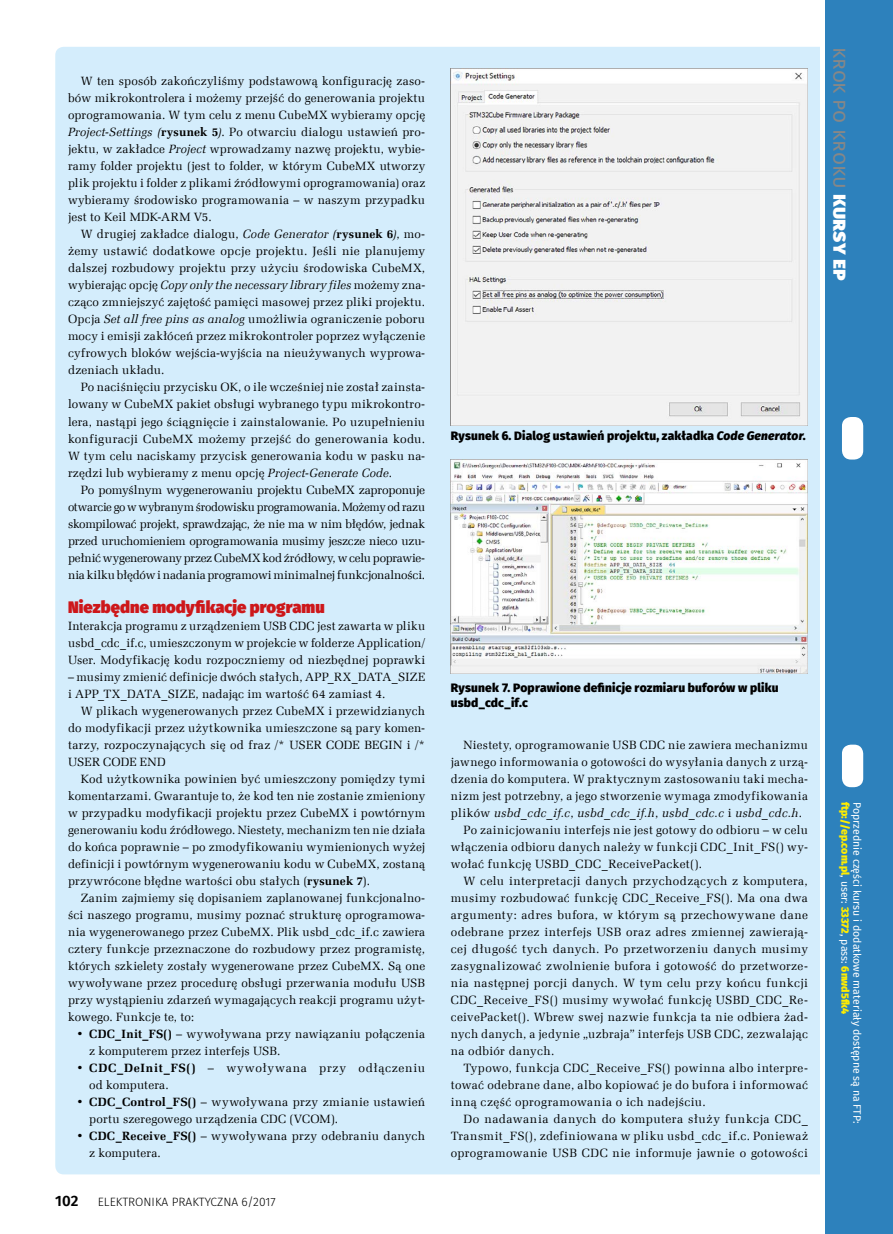
<style>
.page{position:relative;width:893px;height:1234px;background:#fff}
.page>*{position:absolute;margin:0;border:0;box-sizing:border-box;transform-origin:0 0}
.t1{font:21px "Fira Sans";color:#878787}
.t2{font:900 16.5px "Fira Sans";letter-spacing:.005em;color:#cd171a}
.t3{font:600 15px "Fira Sans";color:#000}
.t4{font:12px/17px "Zapf Ellipt EU";letter-spacing:.025em;color:#000;text-align:justify}
.t5{font:800 12px/15px "Fira Sans";letter-spacing:.015em;color:#000}
.t6{font:italic 12px "Zapf Ellipt EU";letter-spacing:.035em;color:#000}
.t7{font:12px/17px "Zapf Ellipt EU";letter-spacing:.05em;color:#000}
.t8{font:300 12px "Fira Sans";color:#000}
.t9{font:10.5px "Fira Sans";color:#fff}
.t10{font:800 10.5px "Fira Sans";color:#ffed00}
.s1{font-style:italic}
.s2{font-weight:700}
.s3{font-weight:800;color:#fff}
.s4{font-style:normal}
.s5{font-weight:400;color:#fff}
</style>
<div class="page">
<div style="left:55px;top:47px;width:832px;height:1127px;background:#d4edfc;border-radius:9px"></div>
<div style="left:825px;top:0;width:68px;height:1233px;background:#2d81bc"></div>
<div style="left:842px;top:417px;width:21px;height:42px;background:#fff;border-radius:9px"></div>
<div style="left:842px;top:744px;width:21px;height:43px;background:#fff;border-radius:9px"></div>
<hr style="left:821px;top:0;width:4px;height:1233px;background:#fff">
<img style="left:451px;top:68px;width:357px;height:357px">
<img style="left:451px;top:459px;width:357px;height:214px">
<p class="t4" style="left:68px;top:73px;width:359px;text-indent:13px">W ten sposób zakończyliśmy podstawową konfigurację zaso&shy;bów mikrokontrolera i możemy przejść do generowania projektu oprogramowania. W tym celu z menu CubeMX wybieramy opcję <span class="s1">Project-Settings (</span><span class="s2">rysunek 5</span><span class="s1">)</span>. Po otwarciu dialogu ustawień pro&shy;jektu, w zakładce <span class="s1">Project</span> wprowadzamy nazwę projektu, wybie&shy;ramy folder projektu (jest to folder, w którym CubeMX utworzy plik projektu i folder z plikami źródłowymi oprogramowania) oraz wybieramy środowisko programowania – w naszym przypadku jest to Keil MDK-ARM V5.</p>
<p class="t4" style="left:68px;top:226px;width:359px;text-indent:13px">W drugiej zakładce dialogu, <span class="s1">Code Generator (</span><span class="s2">rysunek 6</span><span class="s1">)</span>, mo&shy;żemy ustawić dodatkowe opcje projektu. Jeśli nie planujemy dalszej rozbudowy projektu przy użyciu środowiska CubeMX, wybierając opcję <span class="s1">Copy only the necessary library files</span> możemy zna&shy;cząco zmniejszyć zajętość pamięci masowej przez pliki projektu.<br>Opcja <span class="s1">Set all free pins as analog</span> umożliwia ograniczenie poboru mocy i emisji zakłóceń przez mikrokontroler poprzez wyłączenie cyfrowych bloków wejścia-wyjścia na nieużywanych wyprowa&shy;dzeniach układu.</p>
<p class="t4" style="left:68px;top:379px;width:359px;text-indent:13px">Po naciśnięciu przycisku OK, o ile wcześniej nie został zainsta&shy;lowany w CubeMX pakiet obsługi wybranego typu mikrokontro&shy;lera, nastąpi jego ściągnięcie i zainstalowanie. Po uzupełnieniu konfiguracji CubeMX możemy przejść do generowania kodu.<br>W tym celu naciskamy przycisk generowania kodu w pasku na&shy;rzędzi lub wybieramy z menu opcję <span class="s1">Project-Generate Code</span>.</p>
<p class="t4" style="left:68px;top:481px;width:359px;text-indent:13px">Po pomyślnym wygenerowaniu projektu CubeMX zaproponuje otwarcie go w wybranym środowisku programowania. Możemy od razu skompilować projekt, sprawdzając, że nie ma w nim błędów, jednak przed uruchomieniem oprogramowania musimy jeszcze nieco uzu&shy;pełnić wygenerowany przez CubeMX kod źródłowy, w celu poprawie&shy;nia kilku błędów i nadania programowi minimalnej funkcjonalności.</p>
<h2 class="t2" style="left:68px;top:591px;width:258px">Niezbędne modyfikacje programu</h2>
<p class="t4" style="left:68px;top:617px;width:359px">Interakcja programu z urządzeniem USB CDC jest zawarta w pliku usbd_cdc_if.c, umieszczonym w projekcie w folderze Application/ User. Modyfikację kodu rozpoczniemy od niezbędnej poprawki</p>
<p class="t4" style="left:68px;top:668px;width:359px">– musimy zmienić definicje dwóch stałych, APP_RX_DATA_SIZE i APP_TX_DATA_SIZE, nadając im wartość 64 zamiast 4.</p>
<p class="t4" style="left:68px;top:702px;width:359px;text-indent:13px">W plikach wygenerowanych przez CubeMX i przewidzianych do modyfikacji przez użytkownika umieszczone są pary komen&shy;tarzy, rozpoczynających się od fraz /* USER CODE BEGIN i /* USER CODE END</p>
<p class="t4" style="left:68px;top:770px;width:359px;text-indent:13px">Kod użytkownika powinien być umieszczony pomiędzy tymi komentarzami. Gwarantuje to, że kod ten nie zostanie zmieniony w przypadku modyfikacji projektu przez CubeMX i powtórnym generowaniu kodu źródłowego. Niestety, mechanizm ten nie działa do końca poprawnie – po zmodyfikowaniu wymienionych wyżej definicji i powtórnym wygenerowaniu kodu w CubeMX, zostaną przywrócone błędne wartości obu stałych (<span class="s2">rysunek 7</span>).</p>
<p class="t4" style="left:68px;top:889px;width:359px;text-indent:13px">Zanim zajmiemy się dopisaniem zaplanowanej funkcjonalno&shy;ści naszego programu, musimy poznać strukturę oprogramowa&shy;nia wygenerowanego przez CubeMX. Plik usbd_cdc_if.c zawiera cztery funkcje przeznaczone do rozbudowy przez programistę, których szkielety zostały wygenerowane przez CubeMX. Są one wywoływane przez procedurę obsługi przerwania modułu USB przy wystąpieniu zdarzeń wymagających reakcji programu użyt&shy;kowego. Funkcje te, to:</p>
<p class="t4" style="left:89px;top:1025px;width:337px;text-indent:-13px"><span class="s2">• CDC_Init_FS()</span> – wywoływana przy nawiązaniu połączenia z komputerem przez interfejs USB.</p>
<p class="t7" style="left:89px;top:1059px;width:337px;text-indent:-13px"><span class="s2">• CDC_DeInit_FS()</span> – wywoływana przy odłączeniu od komputera.</p>
<p class="t4" style="left:89px;top:1093px;width:337px;text-indent:-13px"><span class="s2">• CDC_Control_FS()</span> – wywoływana przy zmianie ustawień portu szeregowego urządzenia CDC (VCOM).</p>
<p class="t4" style="left:89px;top:1127px;width:337px;text-indent:-13px"><span class="s2">• CDC_Receive_FS()</span> – wywoływana przy odebraniu danych z komputera.</p>
<p class="t3" style="left:55px;top:1188px;width:25px">102</p>
<p class="t8" style="left:98px;top:1193px;width:179px">ELEKTRONIKA PRAKTYCZNA 6/2017</p>
<h1 class="t1" style="left:857px;top:47px;width:235px;rotate:90deg">Krok po kroku <span class="s3">Kursy EP</span></h1>
<p class="t5" style="left:451px;top:426px;width:357px">Rysunek 6. Dialog ustawień projektu, zakładka <span class="s1">Code Generator</span>.</p>
<p class="t5" style="left:451px;top:679px;width:329px">Rysunek 7. Poprawione definicje rozmiaru buforów w pliku usbd_cdc_if.c</p>
<p class="t4" style="left:463px;top:736px;width:346px">Niestety, oprogramowanie USB CDC nie zawiera mechanizmu</p>
<p class="t4" style="left:451px;top:753px;width:359px">jawnego informowania o gotowości do wysyłania danych z urzą-</p>
<p class="t4" style="left:451px;top:770px;width:359px">dzenia do komputera. W praktycznym zastosowaniu taki mecha-</p>
<p class="t4" style="left:451px;top:787px;width:359px">nizm jest potrzebny, a jego stworzenie wymaga zmodyfikowania</p>
<p class="t6" style="left:451px;top:805px;width:353px"><span class="s4">plików</span> usbd_cdc_if.c<span class="s4">,</span> usbd_cdc_if.h<span class="s4">,</span> usbd_cdc.c <span class="s4">i</span> usbd_cdc.h<span class="s4">.</span></p>
<p class="t4" style="left:463px;top:821px;width:346px">Po zainicjowaniu interfejs nie jest gotowy do odbioru – w celu</p>
<p class="t4" style="left:451px;top:838px;width:359px">włączenia odbioru danych należy w funkcji CDC_Init_FS() wy-</p>
<p class="t4" style="left:451px;top:855px;width:253px">wołać funkcję USBD_CDC_ReceivePacket().</p>
<p class="t4" style="left:463px;top:872px;width:346px">W celu interpretacji danych przychodzących z komputera,</p>
<p class="t4" style="left:451px;top:889px;width:359px">musimy rozbudować funkcję CDC_Receive_FS(). Ma ona dwa</p>
<p class="t4" style="left:451px;top:906px;width:359px">argumenty: adres bufora, w którym są przechowywane dane</p>
<p class="t4" style="left:451px;top:923px;width:359px">odebrane przez interfejs USB oraz adres zmiennej zawierają-</p>
<p class="t4" style="left:451px;top:940px;width:359px">cej długość tych danych. Po przetworzeniu danych musimy</p>
<p class="t4" style="left:451px;top:957px;width:359px">zasygnalizować zwolnienie bufora i gotowość do przetworze-</p>
<p class="t4" style="left:451px;top:974px;width:359px">nia następnej porcji danych. W tym celu przy końcu funkcji</p>
<p class="t4" style="left:451px;top:991px;width:359px">CDC_Receive_FS() musimy wywołać funkcję USBD_CDC_Re-</p>
<p class="t4" style="left:451px;top:1008px;width:359px">ceivePacket(). Wbrew swej nazwie funkcja ta nie odbiera żad-</p>
<p class="t4" style="left:451px;top:1025px;width:359px">nych danych, a jedynie „uzbraja” interfejs USB CDC, zezwalając</p>
<p class="t4" style="left:451px;top:1042px;width:105px">na odbiór danych.</p>
<p class="t4" style="left:463px;top:1059px;width:346px">Typowo, funkcja CDC_Receive_FS() powinna albo interpre-</p>
<p class="t4" style="left:451px;top:1076px;width:359px">tować odebrane dane, albo kopiować je do bufora i informować</p>
<p class="t4" style="left:451px;top:1093px;width:256px">inną część oprogramowania o ich nadejściu.</p>
<p class="t4" style="left:463px;top:1110px;width:346px">Do nadawania danych do komputera służy funkcja CDC_</p>
<p class="t4" style="left:451px;top:1127px;width:359px">Transmit_FS(), zdefiniowana w pliku usbd_cdc_if.c. Ponieważ</p>
<p class="t4" style="left:451px;top:1144px;width:359px">oprogramowanie USB CDC nie informuje jawnie o gotowości</p>
<p class="t10" style="left:854px;top:801px;width:214px;rotate:90deg">ftp://ep.com.pl<span class="s5">, user:</span> 33372<span class="s5">, pass:</span> 6nwd5fk4</p>
<p class="t9" style="left:865px;top:801px;width:323px;rotate:90deg">Poprzednie części kursu i dodatkowe materiały dostępne są na FTP:</p>
</div>
